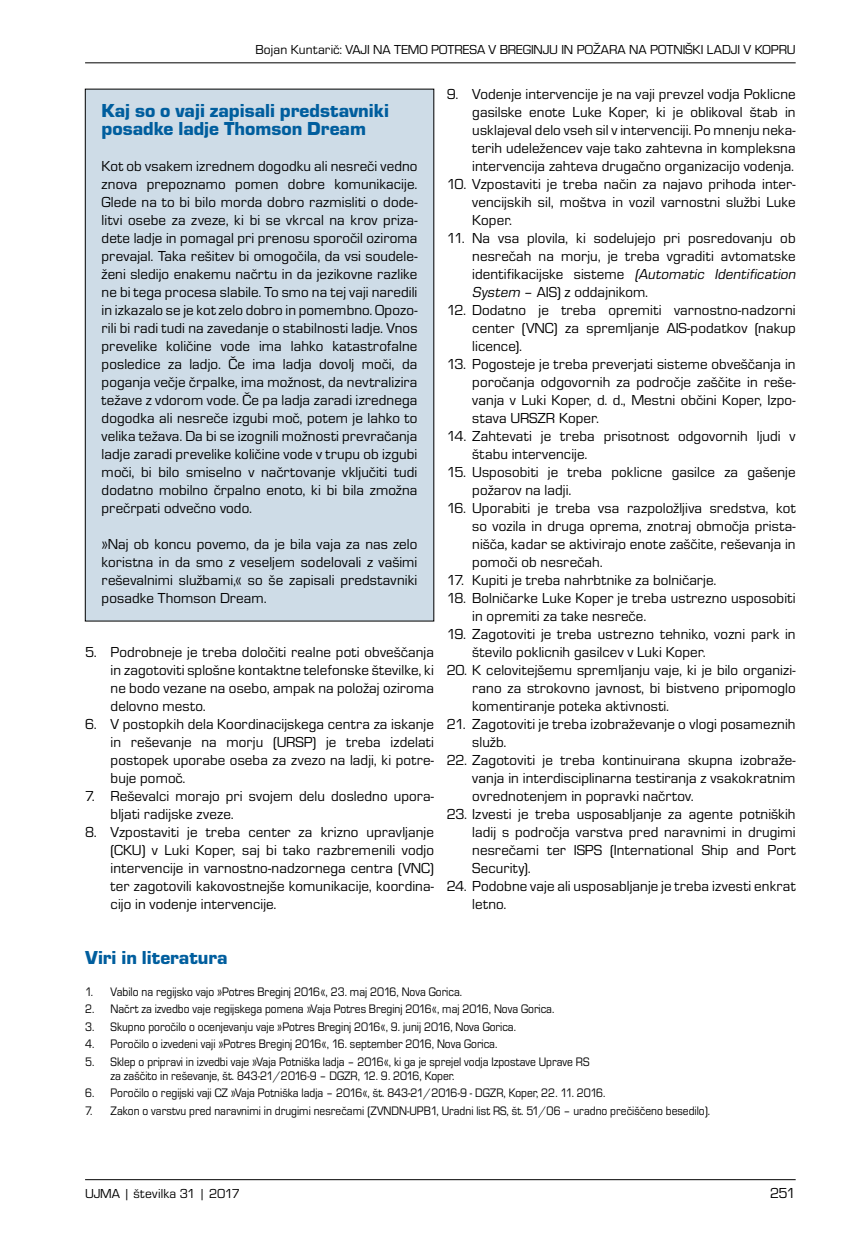
<style>
.page{position:relative;width:851px;height:1234px;background:#fff}
.page>*{position:absolute;margin:0;border:0;box-sizing:border-box;transform-origin:0 0}
.NASLOV_2{font:19.5px/18px "Eurostile TEE Blac";color:#005e9e}
.BODY{font:15px/18px "Eurostile TEE";letter-spacing:.005em;color:#000;text-align:justify}
.PASICA{font:13.5px "Eurostile TEE";color:#000}
.t1{font:12.75px/14.2px "Eurostile TEE";color:#000;scale:.9 1}
.s1{font-style:italic}
</style>
<div class="page">
<hr style="left:85px;top:1178px;width:710px;height:1px;background:#000">
<hr style="left:85px;top:62px;width:710px;height:1px;background:#000">
<div style="left:85px;top:89px;width:349px;height:532px;background:#cedce7"></div>
<p class="PASICA" style="left:255px;top:42px;width:541px">Bojan Kuntarič: VAJI NA TEMO POTRESA V BREGINJU IN POŽARA NA POTNIŠKI LADJI V KOPRU</p>
<p class="NASLOV_2" style="left:102px;top:102px;width:289px">Kaj so o vaji zapisali predstavniki posadke ladje Thomson Dream</p>
<p class="BODY" style="left:102px;top:157px;width:317px">Kot ob vsakem izrednem dogodku ali nesreči vedno znova prepoznamo pomen dobre komunikacije.<br>Glede na to bi bilo morda dobro razmisliti o dode&shy;litvi osebe za zveze, ki bi se vkrcal na krov priza&shy;dete ladje in pomagal pri prenosu sporočil oziroma prevajal. Taka rešitev bi omogočila, da vsi soudele&shy;ženi sledijo enakemu načrtu in da jezikovne razlike ne bi tega procesa slabile. To smo na tej vaji naredili in izkazalo se je kot zelo dobro in pomembno. Opozo&shy;rili bi radi tudi na zavedanje o stabilnosti ladje. Vnos prevelike količine vode ima lahko katastrofalne posledice za ladjo. Če ima ladja dovolj moči, da poganja večje črpalke, ima možnost, da nevtralizira težave z vdorom vode. Če pa ladja zaradi izrednega dogodka ali nesreče izgubi moč, potem je lahko to velika težava. Da bi se izognili možnosti prevračanja ladje zaradi prevelike količine vode v trupu ob izgubi moči, bi bilo smiselno v načrtovanje vključiti tudi dodatno mobilno črpalno enoto, ki bi bila zmožna prečrpati odvečno vodo.</p>
<p class="BODY" style="left:102px;top:535px;width:317px">»Naj ob koncu povemo, da je bila vaja za nas zelo koristna in da smo z veseljem sodelovali z vašimi reševalnimi službami,« so še zapisali predstavniki posadke Thomson Dream.</p>
<p class="BODY" style="left:111px;top:643px;width:325px;text-indent:-26px">5. Podrobneje je treba določiti realne poti obveščanja in zagotoviti splošne kontaktne telefonske številke, ki ne bodo vezane na osebo, ampak na položaj oziroma delovno mesto.</p>
<p class="BODY" style="left:111px;top:715px;width:325px;text-indent:-26px">6. V postopkih dela Koordinacijskega centra za iskanje in reševanje na morju (URSP) je treba izdelati postopek uporabe oseba za zvezo na ladji, ki potre&shy;buje pomoč.</p>
<p class="BODY" style="left:111px;top:787px;width:325px;text-indent:-26px">7. Reševalci morajo pri svojem delu dosledno upora&shy;bljati radijske zveze.</p>
<p class="BODY" style="left:111px;top:823px;width:325px;text-indent:-26px">8. Vzpostaviti je treba center za krizno upravljanje (CKU) v Luki Koper, saj bi tako razbremenili vodjo intervencije in varnostno-nadzornega centra (VNC) ter zagotovili kakovostnejše komunikacije, koordina&shy;cijo in vodenje intervencije.</p>
<p class="BODY" style="left:472px;top:85px;width:325px;text-indent:-26px">9. Vodenje intervencije je na vaji prevzel vodja Poklicne gasilske enote Luke Koper, ki je oblikoval štab in usklajeval delo vseh sil v intervenciji. Po mnenju neka&shy;terih udeležencev vaje tako zahtevna in kompleksna intervencija zahteva drugačno organizacijo vodenja.</p>
<p class="BODY" style="left:472px;top:175px;width:325px;text-indent:-26px">10. Vzpostaviti je treba način za najavo prihoda inter&shy;vencijskih sil, moštva in vozil varnostni službi Luke Koper.</p>
<p class="BODY" style="left:472px;top:229px;width:328px;text-align:left;text-indent:-26px">11. Na vsa plovila, ki sodelujejo pri posredovanju ob nesrečah na morju, je treba vgraditi avtomatske i d e n t i f i ka c i j s ke s i s t e m e <span class="s1">(Automatic Identification System</span>– AIS) z oddajnikom.</p>
<p class="BODY" style="left:472px;top:301px;width:325px;text-indent:-26px">12. Dodatno je treba opremiti varnostno-nadzorni center (VNC) za spremljanje AIS-podatkov (nakup licence).</p>
<p class="BODY" style="left:472px;top:355px;width:325px;text-indent:-26px">13. Pogosteje je treba preverjati sisteme obveščanja in poročanja odgovornih za področje zaščite in reše&shy;vanja v Luki Koper, d. d., Mestni občini Koper, Izpo&shy;stava URSZR Koper.</p>
<p class="BODY" style="left:472px;top:427px;width:325px;text-indent:-26px">14. Zahtevati je treba prisotnost odgovornih ljudi v štabu intervencije.</p>
<p class="BODY" style="left:472px;top:463px;width:325px;text-indent:-26px">15. Usposobiti je treba poklicne gasilce za gašenje požarov na ladji.</p>
<p class="BODY" style="left:472px;top:499px;width:325px;text-indent:-26px">16. Uporabiti je treba vsa razpoložljiva sredstva, kot so vozila in druga oprema, znotraj območja prista&shy;nišča, kadar se aktivirajo enote zaščite, reševanja in pomoči ob nesrečah.</p>
<p class="BODY" style="left:446px;top:571px;width:271px">17. Kupiti je treba nahrbtnike za bolničarje.</p>
<p class="BODY" style="left:472px;top:589px;width:325px;text-indent:-26px">18. Bolničarke Luke Koper je treba ustrezno usposobiti in opremiti za take nesreče.</p>
<p class="BODY" style="left:472px;top:625px;width:325px;text-indent:-26px">19. Zagotoviti je treba ustrezno tehniko, vozni park in število poklicnih gasilcev v Luki Koper.</p>
<p class="BODY" style="left:472px;top:661px;width:325px;text-indent:-26px">20. K celovitejšemu spremljanju vaje, ki je bilo organizi&shy;rano za strokovno javnost, bi bistveno pripomoglo komentiranje poteka aktivnosti.</p>
<p class="BODY" style="left:472px;top:715px;width:325px;text-indent:-26px">21. Zagotoviti je treba izobraževanje o vlogi posameznih služb.</p>
<p class="BODY" style="left:472px;top:751px;width:325px;text-indent:-26px">22. Zagotoviti je treba kontinuirana skupna izobraže&shy;vanja in interdisciplinarna testiranja z vsakokratnim ovrednotenjem in popravki načrtov.</p>
<p class="BODY" style="left:472px;top:805px;width:325px;text-indent:-26px">23. Izvesti je treba usposabljanje za agente potniških ladij s področja varstva pred naravnimi in drugimi nesrečami ter ISPS (International Ship and Port Security).</p>
<p class="BODY" style="left:472px;top:877px;width:325px;text-indent:-26px">24. Podobne vaje ali usposabljanje je treba izvesti enkrat letno.</p>
<p class="NASLOV_2" style="left:85px;top:948px;width:144px">Viri in literatura</p>
<p class="t1" style="left:85px;top:984px;width:420px">1. Vabilo na regijsko vajo »Potres Breginj 2016«, 23. maj 2016, Nova Gorica.</p>
<p class="t1" style="left:85px;top:1001px;width:523px">2. Načrt za izvedbo vaje regijskega pomena »Vaja Potres Breginj 2016«, maj 2016, Nova Gorica.</p>
<p class="t1" style="left:85px;top:1019px;width:480px">3. Skupno poročilo o ocenjevanju vaje »Potres Breginj 2016«, 9. junij 2016, Nova Gorica.</p>
<p class="t1" style="left:85px;top:1036px;width:459px">4. Poročilo o izvedeni vaji »Potres Breginj 2016«, 16. september 2016, Nova Gorica.</p>
<p class="t1" style="left:111px;top:1054px;width:533px;text-indent:-26px">5. Sklep o pripravi in izvedbi vaje »Vaja Potniška ladja – 2016«, ki ga je sprejel vodja Izpostave Uprave RS za zaščito in reševanje, št. 843-21/2016-9 – DGZR, 12. 9. 2016, Koper.</p>
<p class="t1" style="left:85px;top:1085px;width:579px">6. Poročilo o regijski vaji CZ »Vaja Potniška ladja – 2016«, št. 843-21/2016-9 - DGZR, Koper, 22. 11. 2016.</p>
<p class="t1" style="left:85px;top:1103px;width:696px">7. Zakon o varstvu pred naravnimi in drugimi nesrečami (ZVNDN-UPB1, Uradni list RS, št. 51/06 – uradno prečiščeno besedilo).</p>
<p class="PASICA" style="left:85px;top:1185px;width:156px">UJMA | številka 31 | 2017</p>
<p class="BODY" style="left:770px;top:1183px;width:27px">251</p>
</div>
